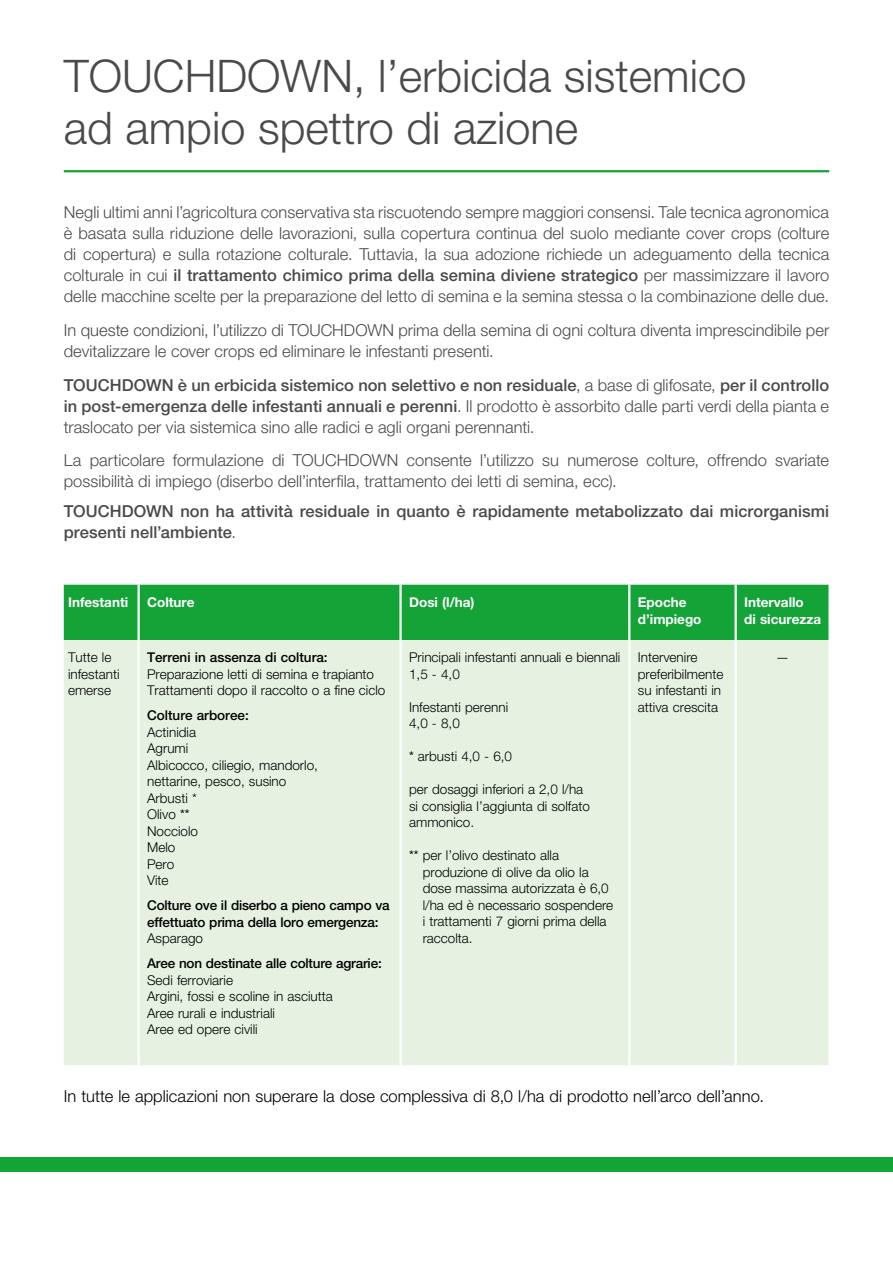
<style>
.page{position:relative;width:893px;height:1263px;background:#fff}
.page>*{position:absolute;margin:0;border:0;box-sizing:border-box;transform-origin:0 0}
.t1{font:300 45px/52.5px "Helvetica Neue LT Std";color:#4a4a49}
.t2{font:300 16.5px/21px "Helvetica Neue LT Std";color:#4a4a49;text-align:justify}
.t3{font:500 16.5px/21px "Helvetica Neue LT Std";letter-spacing:.005em;color:#4a4a49}
.t4{font:300 16.5px "Helvetica Neue LT Std";color:#000}
.t5{font:300 13.5px/16.5px "Helvetica Neue LT Std";color:#000}
.t6{font:500 13.5px/16.5px "Helvetica Neue LT Std";letter-spacing:-.015em;color:#000}
.t7{font:700 13.5px/16.5px "Helvetica Neue LT Std";color:#fff}
.s1{font-weight:500}
.s2{font-weight:300}
.s3{font-weight:400}
</style>
<div class="page">
<div style="left:0;top:1157px;width:893px;height:14px;background:#13a337"></div>
<hr style="left:64px;top:170px;width:765px;height:2px;background:#13a337">
<div style="left:64px;top:585px;width:764px;height:55px;background:#13a337"></div>
<div style="left:64px;top:640px;width:764px;height:425px;background:#e7f1e2"></div>
<hr style="left:137px;top:640px;width:3px;height:425px;background:#fff">
<hr style="left:399px;top:640px;width:3px;height:425px;background:#fff">
<hr style="left:628px;top:640px;width:2px;height:425px;background:#fff">
<hr style="left:734px;top:640px;width:3px;height:425px;background:#fff">
<hr style="left:137px;top:585px;width:3px;height:55px;background:#fff">
<hr style="left:399px;top:585px;width:3px;height:55px;background:#fff">
<hr style="left:628px;top:585px;width:2px;height:55px;background:#fff">
<hr style="left:734px;top:585px;width:3px;height:55px;background:#fff">
<h1 class="t1" style="left:64px;top:48px;width:684px">TOUCHDOWN, l’erbicida sistemico ad ampio spettro di azione</h1>
<p class="t2" style="left:64px;top:201px;width:767px">Negli ultimi anni l’agricoltura conservativa sta riscuotendo sempre maggiori consensi. Tale tecnica agronomica è basata sulla riduzione delle lavorazioni, sulla copertura continua del suolo mediante cover crops (colture di copertura) e sulla rotazione colturale. Tuttavia, la sua adozione richiede un adeguamento della tecnica colturale in cui <span class="s1">il trattamento chimico prima della semina diviene strategico</span> per massimizzare il lavoro delle macchine scelte per la preparazione del letto di semina e la semina stessa o la combinazione delle due.</p>
<p class="t2" style="left:64px;top:319px;width:767px">In queste condizioni, l’utilizzo di TOUCHDOWN prima della semina di ogni coltura diventa imprescindibile per devitalizzare le cover crops ed eliminare le infestanti presenti.</p>
<p class="t2" style="left:64px;top:374px;width:767px"><span class="s1">TOUCHDOWN è un erbicida sistemico non selettivo e non residuale</span>, a base di glifosate, <span class="s1">per il controllo in post-emergenza delle infestanti annuali e perenni</span>. Il prodotto è assorbito dalle parti verdi della pianta e traslocato per via sistemica sino alle radici e agli organi perennanti.</p>
<p class="t2" style="left:64px;top:450px;width:767px">La particolare formulazione di TOUCHDOWN consente l’utilizzo su numerose colture, offrendo svariate possibilità di impiego (diserbo dell’interfila, trattamento dei letti di semina, ecc).</p>
<p class="t3" style="left:64px;top:500px;width:767px">TOUCHDOWN non ha attività residuale in quanto è rapidamente metabolizzato dai microrganismi presenti nell’ambiente<span class="s2">.</span></p>
<p class="t7" style="left:68px;top:594px;width:62px">Infestanti</p>
<p class="t7" style="left:147px;top:594px;width:49px">Colture</p>
<p class="t7" style="left:409px;top:594px;width:67px">Dosi (l/ha)</p>
<p class="t7" style="left:638px;top:594px;width:65px">Epoche d’impiego</p>
<p class="t7" style="left:744px;top:594px;width:79px">Intervallo<br>di sicurezza</p>
<p class="t5" style="left:68px;top:649px;width:53px">Tutte le infestanti emerse</p>
<p class="t6" style="left:147px;top:649px;width:182px">Terreni in assenza di coltura:</p>
<p class="t5" style="left:638px;top:649px;width:87px">Intervenire preferibilmente su infestanti in attiva crescita</p>
<p class="t5" style="left:776px;top:649px;width:15px">—</p>
<p class="t5" style="left:409px;top:649px;width:213px">Principali infestanti annuali e biennali<br>1,5 - 4,0</p>
<p class="t5" style="left:409px;top:698px;width:101px">Infestanti perenni<br>4,0 - 8,0</p>
<p class="t5" style="left:409px;top:748px;width:105px"><span class="s3">*</span> arbusti 4,0 - 6,0</p>
<p class="t5" style="left:409px;top:781px;width:182px">per dosaggi inferiori a 2,0 l/ha si consiglia l’aggiunta di solfato ammonico.</p>
<p class="t5" style="left:423px;top:847px;width:192px;text-indent:-14px"><span class="s3">**</span> per l’olivo destinato alla produzione di olive da olio la dose massima autorizzata è 6,0 l/ha ed è necessario sospendere i trattamenti 7 giorni prima della raccolta.</p>
<p class="t5" style="left:147px;top:665px;width:240px">Preparazione letti di semina e trapianto<br>Trattamenti dopo il raccolto o a fine ciclo</p>
<p class="t6" style="left:147px;top:707px;width:103px">Colture arboree:</p>
<p class="t5" style="left:147px;top:723px;width:172px">Actinidia<br>Agrumi<br>Albicocco, ciliegio, mandorlo, nettarine, pesco, susino<br>Arbusti *<br>Olivo <span class="s3">**<br></span>Nocciolo<br>Melo<br>Pero<br>Vite</p>
<p class="t6" style="left:147px;top:897px;width:244px">Colture ove il diserbo a pieno campo va effettuato prima della loro emergenza:</p>
<p class="t5" style="left:147px;top:930px;width:58px">Asparago</p>
<p class="t6" style="left:147px;top:955px;width:236px">Aree non destinate alle colture agrarie:</p>
<p class="t5" style="left:147px;top:971px;width:187px">Sedi ferroviarie<br>Argini, fossi e scoline in asciutta<br>Aree rurali e industriali<br>Aree ed opere civili</p>
<p class="t4" style="left:64px;top:1086px;width:702px">In tutte le applicazioni non superare la dose complessiva di 8,0 l/ha di prodotto nell’arco dell’anno.</p>
</div>
